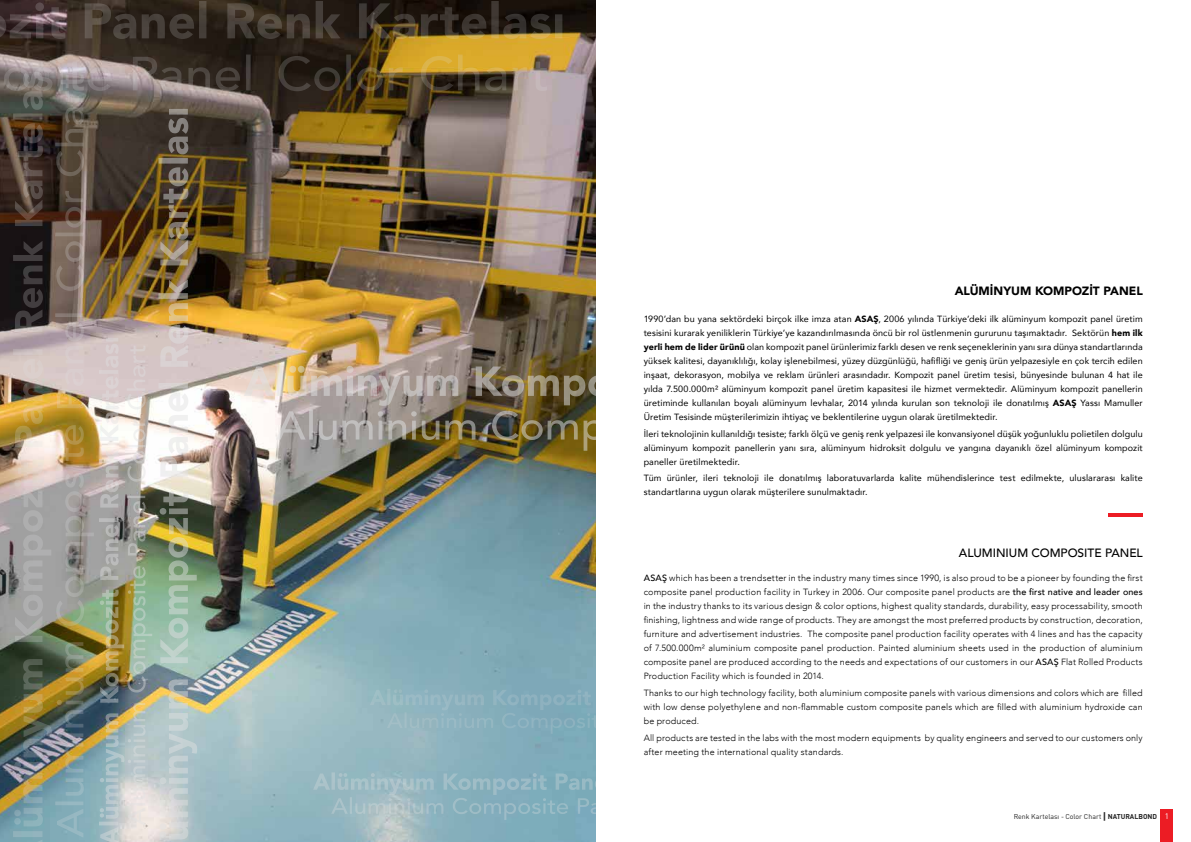
<style>
.page{position:relative;width:1191px;height:842px;background:#fff}
.page>*{position:absolute;margin:0;border:0;box-sizing:border-box;transform-origin:0 0}
.t1{font:500 12px "Avenir";letter-spacing:-.005em;color:#000}
.t2{font:900 12px "Avenir";color:#000}
.t3{font:9px/14px "Avenir";letter-spacing:.01em;color:#000;text-align:justify}
.t4{font:300 9px/14px "Avenir";letter-spacing:.015em;color:#000;text-align:justify}
.t5{font:7px "DIN Pro";color:#262626}
.s1{font-weight:900}
.s2{font-weight:500}
.s3{font-family:"DINBEK";font-weight:700;font-size:10px}
.s4{font-weight:700}
.s5{font-size:8px;color:#fff}
</style>
<div class="page">
<div style="left:1160px;top:810px;width:13px;height:32px;background:#ec1c24"></div>
<img style="left:1px;top:1px;width:594px;height:841px">
<hr style="left:1108px;top:514px;width:34px;height:3px;background:#ec1c24">
<h1 class="t2" style="left:954px;top:281px;width:190px">ALÜMİNYUM KOMPOZİT PANEL</h1>
<p class="t3" style="left:643px;top:311px;width:500px">1990’dan bu yana sektördeki birçok ilke imza atan <span class="s1">ASAŞ</span>, 2006 yılında Türkiye’deki ilk alüminyum kompozit panel üretim tesisini kurarak yeniliklerin Türkiye’ye kazandırılmasında öncü bir rol üstlenmenin gururunu taşımaktadır. Sektörün <span class="s1">hem ilk yerli hem de lider ürünü</span> olan kompozit panel ürünlerimiz farklı desen ve renk seçeneklerinin yanı sıra dünya standartlarında yüksek kalitesi, dayanıklılığı, kolay işlenebilmesi, yüzey düzgünlüğü, hafifliği ve geniş ürün yelpazesiyle en çok tercih edilen inşaat, dekorasyon, mobilya ve reklam ürünleri arasındadır. Kompozit panel üretim tesisi, bünyesinde bulunan 4 hat ile yılda 7.500.000m² alüminyum kompozit panel üretim kapasitesi ile hizmet vermektedir. Alüminyum kompozit panellerin üretiminde kullanılan boyalı alüminyum levhalar, 2014 yılında kurulan son teknoloji ile donatılmış <span class="s1">ASAŞ</span> Yassı Mamuller Üretim Tesisinde müşterilerimizin ihtiyaç ve beklentilerine uygun olarak üretilmektedir.</p>
<p class="t3" style="left:643px;top:426px;width:500px">İleri teknolojinin kullanıldığı tesiste; farklı ölçü ve geniş renk yelpazesi ile konvansiyonel düşük yoğunluklu polietilen dolgulu alüminyum kompozit panellerin yanı sıra, alüminyum hidroksit dolgulu ve yangına dayanıklı özel alüminyum kompozit paneller üretilmektedir.</p>
<p class="t3" style="left:643px;top:471px;width:500px">Tüm ürünler, ileri teknoloji ile donatılmış laboratuvarlarda kalite mühendislerince test edilmekte, uluslararası kalite standartlarına uygun olarak müşterilere sunulmaktadır.</p>
<h1 class="t1" style="left:959px;top:543px;width:185px">ALUMINIUM COMPOSITE PANEL</h1>
<p class="t4" style="left:643px;top:571px;width:500px"><span class="s2">ASAŞ</span> which has been a trendsetter in the industry many times since 1990, is also proud to be a pioneer by founding the first composite panel production facility in Turkey in 2006. Our composite panel products are <span class="s2">the first native and leader ones </span>in the industry thanks to its various design &amp; color options, highest quality standards, durability, easy processability, smooth finishing, lightness and wide range of products. They are amongst the most preferred products by construction, decoration, furniture and advertisement industries. The composite panel production facility operates with 4 lines and has the capacity of 7.500.000m² aluminium composite panel production. Painted aluminium sheets used in the production of aluminium composite panel are produced according to the needs and expectations of our customers in our <span class="s2">ASAŞ</span> Flat Rolled Products Production Facility which is founded in 2014.</p>
<p class="t4" style="left:643px;top:686px;width:500px">Thanks to our high technology facility, both aluminium composite panels with various dimensions and colors which are filled with low dense polyethylene and non-flammable custom composite panels which are filled with aluminium hydroxide can be produced.</p>
<p class="t4" style="left:643px;top:731px;width:500px">All products are tested in the labs with the most modern equipments by quality engineers and served to our customers only after meeting the international quality standards.</p>
<p class="t5" style="left:1013px;top:811px;width:157px">Renk Kartelası - Color Chart <span class="s3">|</span> <span class="s4">NATURALBOND</span> <span class="s5">1</span></p>
</div>
